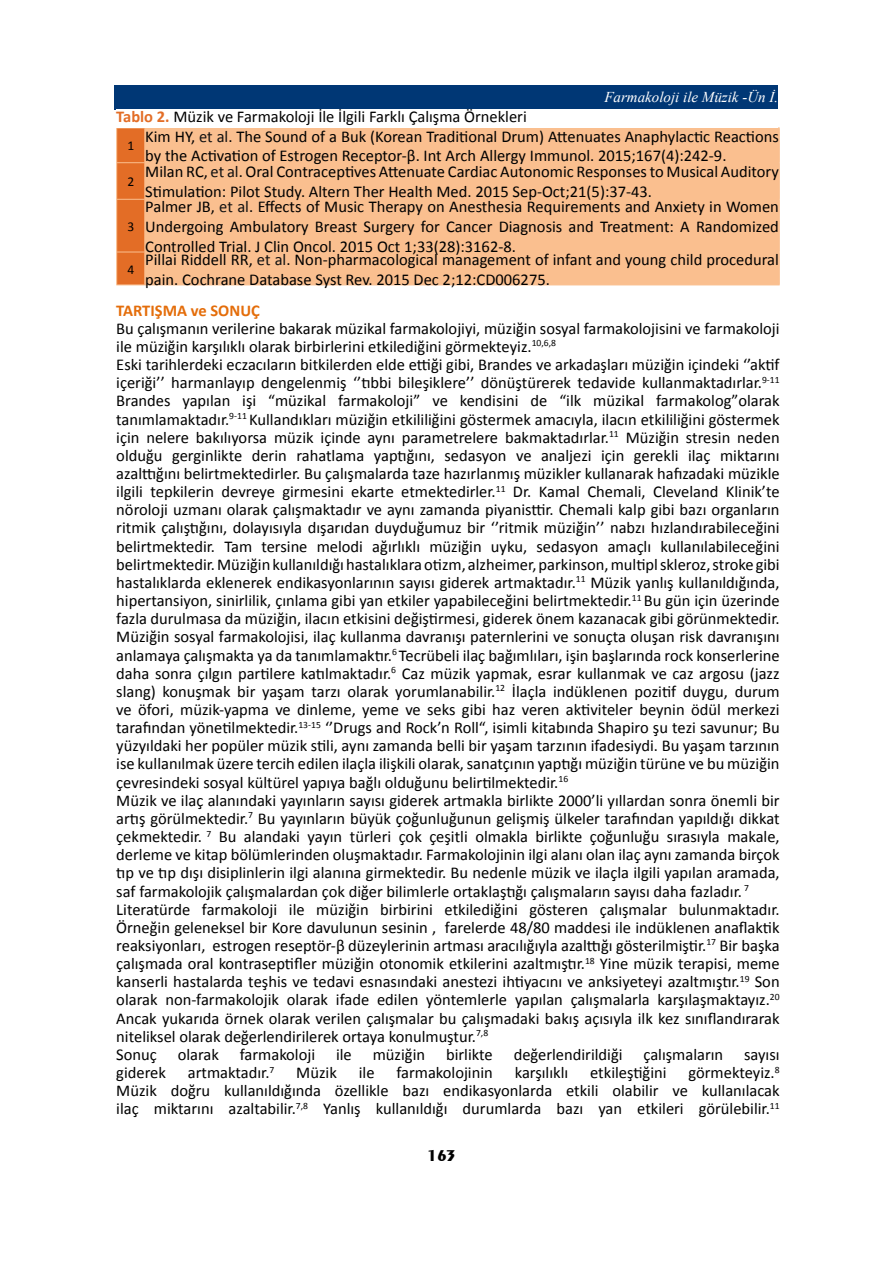
<style>
.page{position:relative;width:893px;height:1263px;background:#fff}
.page>*{position:absolute;margin:0;border:0;box-sizing:border-box;transform-origin:0 0}
.t1{font:16.5px/18.1px "Calibri";color:#000}
.t2{font:700 16.5px "Calibri";color:#e46d0a}
.t3{font:700 16.5px "Exotic 350 BT";color:#000}
.t4{font:italic 15px "Times New Roman";color:#fff}
.t5{font:13.5px "Calibri";color:#000}
.s1{font-weight:700;color:#e36d26}
.s2{color:#111}
</style>
<div class="page">
<div style="left:115px;top:85px;width:663px;height:24px;background:#003775"></div>
<div style="left:145px;top:129px;width:634px;height:156px;background:#fabf8f"></div>
<hr style="left:145px;top:128px;width:635px;height:1px;background:#fabf8f">
<hr style="left:779px;top:128px;width:1px;height:34px;background:#fabf8f">
<hr style="left:145px;top:162px;width:635px;height:1px;background:#fabf8f">
<hr style="left:779px;top:163px;width:1px;height:36px;background:#fabf8f">
<hr style="left:145px;top:199px;width:635px;height:1px;background:#fabf8f">
<hr style="left:779px;top:200px;width:1px;height:52px;background:#fabf8f">
<svg style="left:116px;top:128px;width:29px;height:158px;background:#e57430"></svg>
<hr style="left:145px;top:252px;width:635px;height:1px;background:#fabf8f">
<hr style="left:144px;top:252px;width:1px;height:33px;background:#fabf8f">
<hr style="left:779px;top:252px;width:1px;height:33px;background:#fabf8f">
<hr style="left:145px;top:285px;width:635px;height:1px;background:#fabf8f">
<p class="t1" style="left:116px;top:107px;width:412px"><span class="s1">Tablo 2.</span> Müzik ve Farmakoloji İle İlgili Farklı Çalışma Örnekleri</p>
<p class="t4" style="left:604px;top:86px;width:175px">Farmakoloji ile Müzik -Ün İ.</p>
<p class="t5" style="left:127px;top:137px;width:8px">1</p>
<p class="t1" style="left:145px;top:126px;width:635px;line-height:19.8px">Kim HY, <span class="s2">et al</span>. The Sound of a Buk (Korean Traditional Drum) Attenuates Anaphylactic Reactions by the Activation of Estrogen Receptor-β. Int Arch Allergy Immunol. 2015;167(4):242-9.</p>
<p class="t5" style="left:127px;top:172px;width:8px">2</p>
<p class="t1" style="left:145px;top:161px;width:635px;line-height:19.8px">Milan RC, <span class="s2">et al</span>. Oral Contraceptives Attenuate Cardiac Autonomic Responses to Musical Auditory<br>Stimulation: Pilot Study. Altern Ther Health Med. 2015 Sep-Oct;21(5):37-43.</p>
<p class="t5" style="left:127px;top:217px;width:8px">3</p>
<p class="t1" style="left:145px;top:196px;width:635px;line-height:19.8px;text-align:justify">Palmer JB, <span class="s2">et al</span>. Effects of Music Therapy on Anesthesia Requirements and Anxiety in Women Undergoing Ambulatory Breast Surgery for Cancer Diagnosis and Treatment: A Randomized Controlled Trial. J Clin Oncol. 2015 Oct 1;33(28):3162-8.</p>
<p class="t5" style="left:127px;top:260px;width:8px">4</p>
<p class="t1" style="left:145px;top:249px;width:635px;line-height:19.8px">Pillai Riddell RR, <span class="s2">et al</span>. Non-pharmacological management of infant and young child procedural pain. Cochrane Database Syst Rev. 2015 Dec 2;12:CD006275.</p>
<p class="t2" style="left:116px;top:298px;width:145px">TARTIŞMA ve SONUÇ</p>
<p class="t1" style="left:116px;top:319px;width:665px">Bu çalışmanın verilerine bakarak müzikal farmakolojiyi, müziğin sosyal farmakolojisini ve farmakoloji ile müziğin karşılıklı olarak birbirlerini etkilediğini görmekteyiz.<sup>10,6,8<br></sup>Eski tarihlerdeki eczacıların bitkilerden elde ettiği gibi, Brandes ve arkadaşları müziğin içindeki ‘’aktif içeriği’’ harmanlayıp dengelenmiş ‘’tıbbi bileşiklere’’ dönüştürerek tedavide kullanmaktadırlar.<sup>9-11<br></sup>Brandes yapılan işi “müzikal farmakoloji” ve kendisini de “ilk müzikal farmakolog”olarak tanımlamaktadır.<sup>9-11</sup> Kullandıkları müziğin etkililiğini göstermek amacıyla, ilacın etkililiğini göstermek için nelere bakılıyorsa müzik içinde aynı parametrelere bakmaktadırlar.<sup>11</sup> Müziğin stresin neden olduğu gerginlikte derin rahatlama yaptığını, sedasyon ve analjezi için gerekli ilaç miktarını azalttığını belirtmektedirler. Bu çalışmalarda taze hazırlanmış müzikler kullanarak hafızadaki müzikle ilgili tepkilerin devreye girmesini ekarte etmektedirler.<sup>11</sup> Dr. Kamal Chemali, Cleveland Klinik’te nöroloji uzmanı olarak çalışmaktadır ve aynı zamanda piyanisttir. Chemali kalp gibi bazı organların ritmik çalıştığını, dolayısıyla dışarıdan duyduğumuz bir ‘’ritmik müziğin’’ nabzı hızlandırabileceğini belirtmektedir. Tam tersine melodi ağırlıklı müziğin uyku, sedasyon amaçlı kullanılabileceğini belirtmektedir. Müziğin kullanıldığı hastalıklara otizm, alzheimer, parkinson, multipl skleroz, stroke gibi hastalıklarda eklenerek endikasyonlarının sayısı giderek artmaktadır.<sup>11</sup> Müzik yanlış kullanıldığında, hipertansiyon, sinirlilik, çınlama gibi yan etkiler yapabileceğini belirtmektedir.<sup>11</sup> Bu gün için üzerinde fazla durulmasa da müziğin, ilacın etkisini değiştirmesi, giderek önem kazanacak gibi görünmektedir.<br>Müziğin sosyal farmakolojisi, ilaç kullanma davranışı paternlerini ve sonuçta oluşan risk davranışını anlamaya çalışmakta ya da tanımlamaktır.<sup>6</sup> Tecrübeli ilaç bağımlıları, işin başlarında rock konserlerine daha sonra çılgın partilere katılmaktadır.<sup>6</sup> Caz müzik yapmak, esrar kullanmak ve caz argosu (jazz slang) konuşmak bir yaşam tarzı olarak yorumlanabilir.<sup>12</sup> İlaçla indüklenen pozitif duygu, durum ve öfori, müzik-yapma ve dinleme, yeme ve seks gibi haz veren aktiviteler beynin ödül merkezi tarafından yönetilmektedir.<sup>13-15</sup> ‘’Drugs and Rock’n Roll“, isimli kitabında Shapiro şu tezi savunur; Bu yüzyıldaki her popüler müzik stili, aynı zamanda belli bir yaşam tarzının ifadesiydi. Bu yaşam tarzının ise kullanılmak üzere tercih edilen ilaçla ilişkili olarak, sanatçının yaptığı müziğin türüne ve bu müziğin çevresindeki sosyal kültürel yapıya bağlı olduğunu belirtilmektedir.<sup>16<br></sup>Müzik ve ilaç alanındaki yayınların sayısı giderek artmakla birlikte 2000’li yıllardan sonra önemli bir artış görülmektedir.<sup>7</sup> Bu yayınların büyük çoğunluğunun gelişmiş ülkeler tarafından yapıldığı dikkat çekmektedir. <sup>7</sup> Bu alandaki yayın türleri çok çeşitli olmakla birlikte çoğunluğu sırasıyla makale, derleme ve kitap bölümlerinden oluşmaktadır. Farmakolojinin ilgi alanı olan ilaç aynı zamanda birçok tıp ve tıp dışı disiplinlerin ilgi alanına girmektedir. Bu nedenle müzik ve ilaçla ilgili yapılan aramada, saf farmakolojik çalışmalardan çok diğer bilimlerle ortaklaştığı çalışmaların sayısı daha fazladır. <sup>7<br></sup>Literatürde farmakoloji ile müziğin birbirini etkilediğini gösteren çalışmalar bulunmaktadır.<br>Örneğin geleneksel bir Kore davulunun sesinin , farelerde 48/80 maddesi ile indüklenen anaflaktik reaksiyonları, estrogen reseptör-β düzeylerinin artması aracılığıyla azalttığı gösterilmiştir.<sup>17</sup> Bir başka çalışmada oral kontraseptifler müziğin otonomik etkilerini azaltmıştır.<sup>18</sup> Yine müzik terapisi, meme kanserli hastalarda teşhis ve tedavi esnasındaki anestezi ihtiyacını ve anksiyeteyi azaltmıştır.<sup>19</sup> Son olarak non-farmakolojik olarak ifade edilen yöntemlerle yapılan çalışmalarla karşılaşmaktayız.<sup>20<br></sup>Ancak yukarıda örnek olarak verilen çalışmalar bu çalışmadaki bakış açısıyla ilk kez sınıflandırarak niteliksel olarak değerlendirilerek ortaya konulmuştur.<sup>7,8<br></sup>Sonuç</p>
<p class="t1" style="left:178px;top:1045px;width:43px">olarak</p>
<p class="t1" style="left:240px;top:1045px;width:77px">farmakoloji</p>
<p class="t1" style="left:336px;top:1045px;width:17px">ile</p>
<p class="t1" style="left:373px;top:1045px;width:54px">müziğin</p>
<p class="t1" style="left:446px;top:1045px;width:48px">birlikte</p>
<p class="t1" style="left:514px;top:1045px;width:110px">değerlendirildiği</p>
<p class="t1" style="left:643px;top:1045px;width:81px">çalışmaların</p>
<p class="t1" style="left:744px;top:1045px;width:37px">sayısı</p>
<p class="t1" style="left:116px;top:1063px;width:665px;text-align:justify;text-indent:572px">görmekteyiz.<sup>8<br></sup>Müzik doğru kullanıldığında özellikle bazı endikasyonlarda etkili olabilir ve kullanılacak ilaç miktarını azaltabilir.<sup>7,8</sup> Yanlış kullanıldığı durumlarda bazı yan etkileri görülebilir.<sup>11</sup></p>
<p class="t1" style="left:116px;top:1063px;width:51px">giderek</p>
<p class="t1" style="left:188px;top:1063px;width:88px">artmaktadır.<sup>7</sup></p>
<p class="t1" style="left:296px;top:1063px;width:42px">Müzik</p>
<p class="t1" style="left:359px;top:1063px;width:17px">ile</p>
<p class="t1" style="left:396px;top:1063px;width:98px">farmakolojinin</p>
<p class="t1" style="left:515px;top:1063px;width:55px">karşılıklı</p>
<p class="t1" style="left:590px;top:1063px;width:78px">etkileştiğini</p>
<p class="t3" style="left:427px;top:1146px;width:30px">163</p>
</div>
